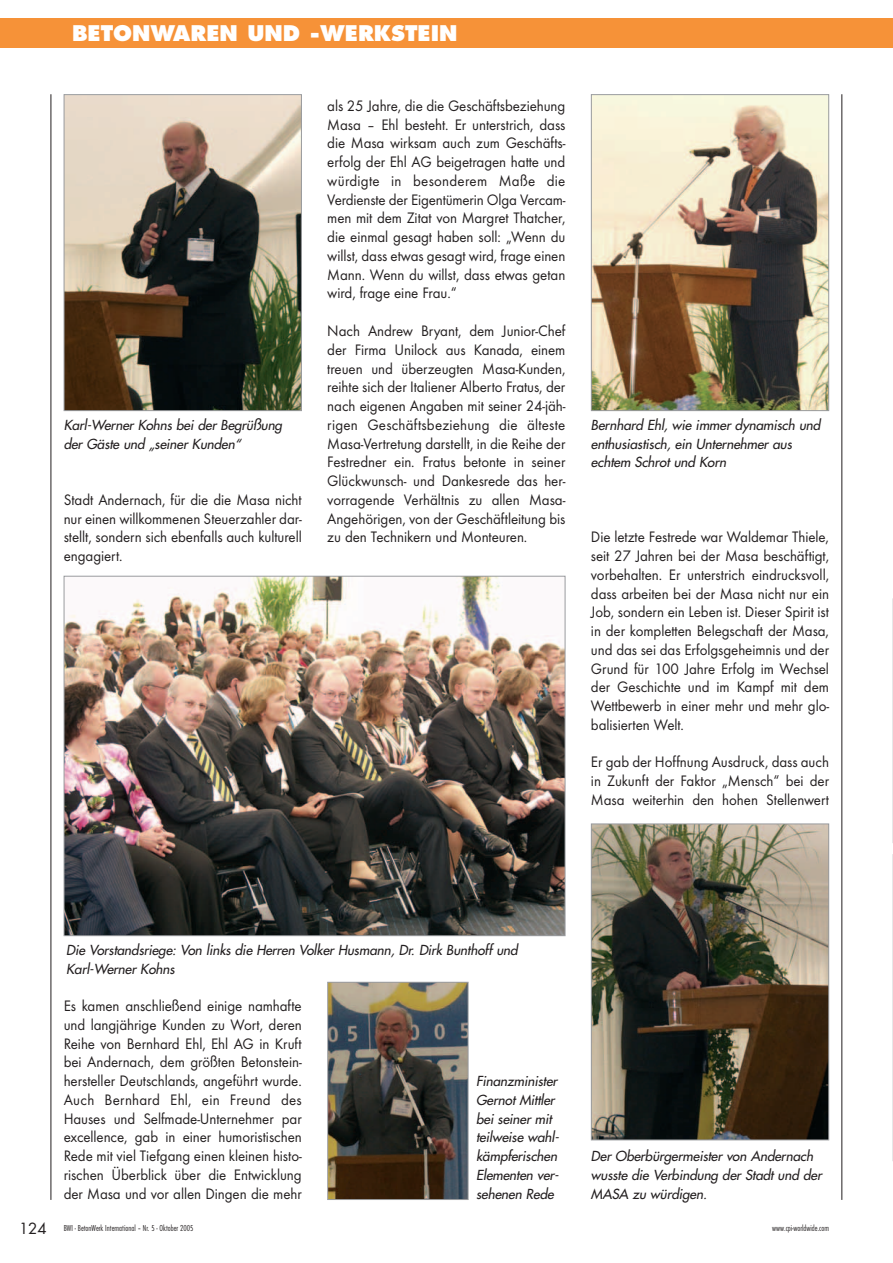
<style>
.page{position:relative;width:893px;height:1263px;background:#fff}
.page>*{position:absolute;margin:0;border:0;box-sizing:border-box;transform-origin:0 0}
.t1{font:800 21px "Futura";color:#fff}
.t2{font:15.75px/18.8px "Futura T";letter-spacing:-.005em;color:#231f20;text-align:justify;scale:.95 1}
.t3{font:15px "Futura";color:#231f20}
.t4{font:italic 13.5px/18.8px "Futura";letter-spacing:-.005em;color:#231f20}
.t5{font:300 condensed 9px "Futura T";color:#231f20}
</style>
<div class="page">
<img style="left:0;top:18px;width:893px;height:1182px">
<h1 class="t1" style="left:72px;top:24px;width:387px">BETONWAREN UND -WERKSTEIN</h1>
<p class="t2" style="left:327px;top:98px;width:252px">als 25 Jahre, die die Geschäftsbeziehung Masa – Ehl besteht. Er unterstrich, dass die Masa wirksam auch zum Geschäfts&shy;erfolg der Ehl AG beigetragen hatte und würdigte in besonderem Maße die Verdienste der Eigentümerin Olga Vercam&shy;men mit dem Zitat von Margret Thatcher, die einmal gesagt haben soll: „Wenn du willst, dass etwas gesagt wird, frage einen Mann. Wenn du willst, dass etwas getan wird, frage eine Frau.“</p>
<p class="t2" style="left:327px;top:323px;width:252px">Nach Andrew Bryant, dem Junior-Chef der Firma Unilock aus Kanada, einem treuen und überzeugten Masa-Kunden, reihte sich der Italiener Alberto Fratus, der nach eigenen Angaben mit seiner 24-jäh&shy;rigen Geschäftsbeziehung die älteste Masa-Vertretung darstellt, in die Reihe der Festredner ein. Fratus betonte in seiner Glückwunsch- und Dankesrede das her&shy;vorragende Verhältnis zu allen Masa-Angehörigen, von der Geschäftleitung bis zu den Technikern und Monteuren.</p>
<p class="t4" style="left:64px;top:416px;width:222px">Karl-Werner Kohns bei der Begrüßung der Gäste und „seiner Kunden“</p>
<p class="t4" style="left:591px;top:416px;width:233px">Bernhard Ehl, wie immer dynamisch und enthusiastisch, ein Unternehmer aus echtem Schrot und Korn</p>
<p class="t2" style="left:64px;top:491px;width:252px">Stadt Andernach, für die die Masa nicht nur einen willkommenen Steuerzahler dar&shy;stellt, sondern sich ebenfalls auch kulturell engagiert.</p>
<p class="t2" style="left:591px;top:529px;width:252px">Die letzte Festrede war Waldemar Thiele, seit 27 Jahren bei der Masa beschäftigt, vorbehalten. Er unterstrich eindrucksvoll, dass arbeiten bei der Masa nicht nur ein Job, sondern ein Leben ist. Dieser Spirit ist in der kompletten Belegschaft der Masa, und das sei das Erfolgsgeheimnis und der Grund für 100 Jahre Erfolg im Wechsel der Geschichte und im Kampf mit dem Wettbewerb in einer mehr und mehr glo&shy;balisierten Welt.</p>
<p class="t2" style="left:591px;top:754px;width:252px">Er gab der Hoffnung Ausdruck, dass auch in Zukunft der Faktor „Mensch“ bei der Masa weiterhin den hohen Stellenwert</p>
<p class="t3" style="left:19px;top:1221px;width:29px">124</p>
<p class="t4" style="left:66px;top:941px;width:455px">Die Vorstandsriege: Von links die Herren Volker Husmann, Dr. Dirk Bunthoff und<br>Karl-Werner Kohns</p>
<p class="t2" style="left:64px;top:998px;width:252px">Es kamen anschließend einige namhafte und langjährige Kunden zu Wort, deren Reihe von Bernhard Ehl, Ehl AG in Kruft bei Andernach, dem größten Betonstein&shy;hersteller Deutschlands, angeführt wurde.<br>Auch Bernhard Ehl, ein Freund des Hauses und Selfmade-Unternehmer par excellence, gab in einer humoristischen Rede mit viel Tiefgang einen kleinen histo&shy;rischen Überblick über die Entwicklung der Masa und vor allen Dingen die mehr</p>
<p class="t4" style="left:476px;top:1073px;width:87px">Finanzminister<br>Gernot Mittler bei seiner mit teilweise wahl&shy;kämpferischen<br>Elementen ver&shy;sehenen Rede</p>
<p class="t4" style="left:591px;top:1148px;width:235px">Der Oberbürgermeister von Andernach wusste die Verbindung der Stadt und der<br>MASA zu würdigen.</p>
<p class="t5" style="left:64px;top:1225px;width:131px">BWI - BetonWerk International – Nr. 5 - Oktober 2005</p>
<p class="t5" style="left:772px;top:1225px;width:58px">www.cpi-worldwide.com</p>
</div>
